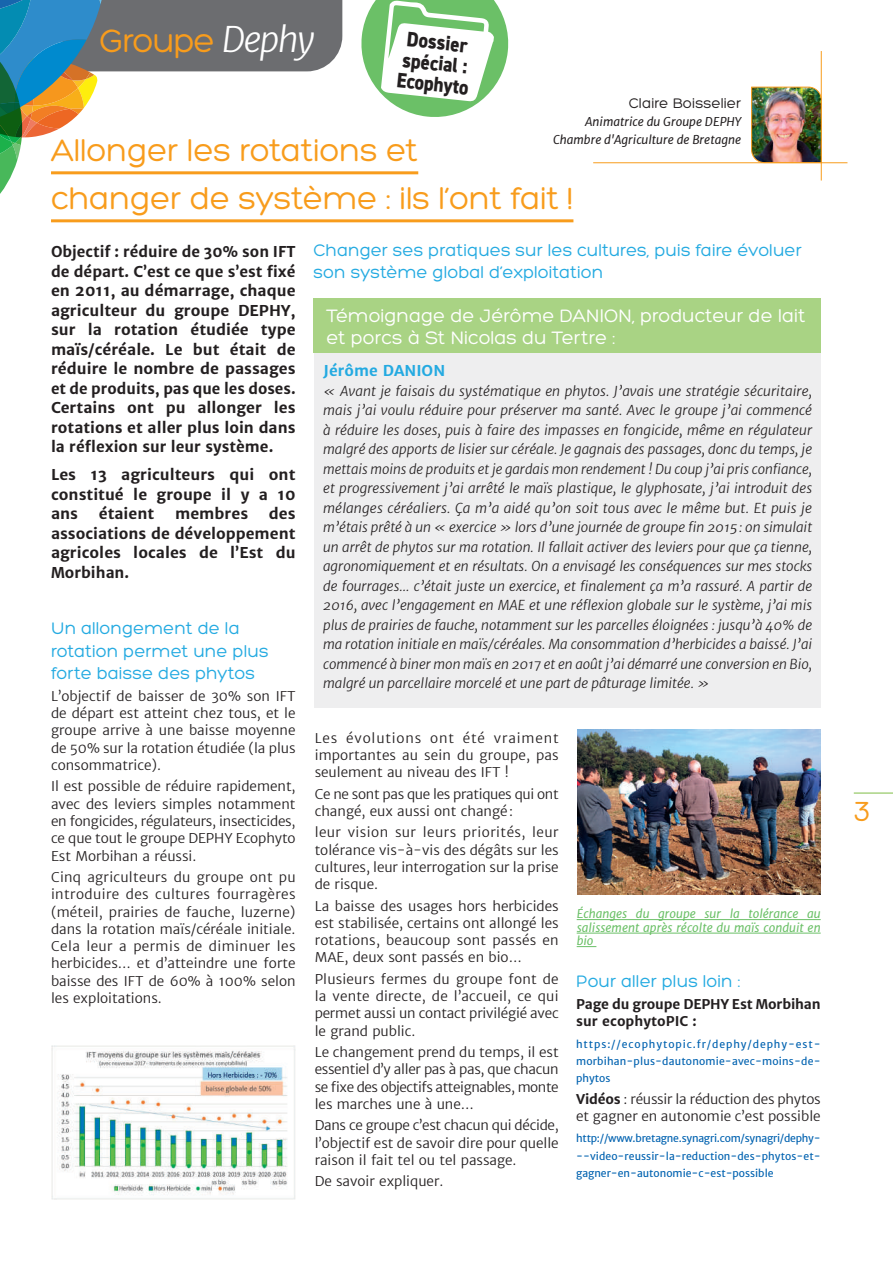
<style>
.page{position:relative;width:893px;height:1263px;background:#fff}
.page>*{position:absolute;margin:0;border:0;box-sizing:border-box;transform-origin:0 0}
.t1{font:34.8px "Hero";letter-spacing:-.04em;color:#f89c1c}
.t2{font:33px/48px "Hero";letter-spacing:-.01em;color:#f89c1c}
.t3{font:30px "Hero";color:#f89c1c}
.t4{font:800 21px/21px "DIN2014";color:#231f20;scale:.9 1}
.t5{font:19.5px/22.5px "Hero";color:#fff}
.t6{font:18px/22.5px "Hero";color:#24aae1}
.t7{font:700 15px/19.5px "Merriweather Sans";color:#231f20;text-align:justify}
.t8{font:15px "Hero";color:#231f20}
.t9{font:700 15px "Merriweather Sans";color:#24aae1}
.t10{font:300 13.5px/17.2px "Merriweather Sans";color:#231f20;text-align:justify}
.t11{font:italic 300 13.5px/19.5px "Merriweather Sans";color:#231f20;text-align:justify}
.t12{font:300 13.5px/17.2px "Merriweather Sans";letter-spacing:-.02em;color:#231f20}
.t13{font:700 13.5px/17.2px "Merriweather Sans";letter-spacing:-.015em;color:#231f20}
.t14{font:italic 12px/13.5px "Merriweather Sans";color:#6bc067;text-align:justify}
.t15{font:italic 12px/18px "Merriweather Sans";color:#231f20;text-align:right}
.t16{font:10.5px/17.2px "Merriweather Sans";letter-spacing:.005em;color:#0162b0;text-align:justify}
.s1{font-family:"Merriweather Sans";font-weight:300;font-style:italic;color:#fff}
.s2{font-weight:700}
</style>
<div class="page">
<hr style="left:854px;top:792px;width:39px;height:2px;background:#a9d384">
<hr style="left:51px;top:171px;width:367px;height:3px;background:#f89c1c">
<hr style="left:51px;top:219px;width:522px;height:3px;background:#f89c1c">
<hr style="left:821px;top:51px;width:1px;height:130px;background:#f89c1c">
<hr style="left:593px;top:162px;width:254px;height:1px;background:#f89c1c">
<img style="left:751px;top:86px;width:71px;height:77px">
<div style="left:314px;top:299px;width:507px;height:54px;background:#a9d384"></div>
<div style="left:315px;top:353px;width:506px;height:355px;background:#eeeeef"></div>
<hr style="left:577px;top:919px;width:244px;height:1px;background:#6bc067">
<hr style="left:577px;top:933px;width:244px;height:1px;background:#6bc067">
<svg style="left:577px;top:946px;width:19px;height:1px"></svg>
<img style="left:577px;top:729px;width:244px;height:165px">
<img style="left:51px;top:1045px;width:245px;height:154px">
<svg style="left:361px;top:0;width:148px;height:117px"></svg>
<svg style="left:0;top:0;width:342px;height:194px"></svg>
<h1 class="t1" style="left:100px;top:23px;width:217px">Groupe <span class="s1">Dephy</span></h1>
<h3 class="t4" style="left:402px;top:28px;width:82px;rotate:6deg">Dossier spécial :<br>Ecophyto</h3>
<p class="t8" style="left:629px;top:95px;width:114px">Claire Boisselier</p>
<p class="t15" style="left:553px;top:112px;width:190px">Animatrice du Groupe DEPHY<br>Chambre d'Agriculture de Bretagne</p>
<h2 class="t2" style="left:51px;top:126px;width:524px">Allonger les rotations et<br>changer de système : ils l’ont fait !</h2>
<p class="t7" style="left:51px;top:242px;width:246px">Objectif : réduire de 30% son IFT de départ. C’est ce que s’est fixé en 2011, au démarrage, chaque agriculteur du groupe DEPHY, sur la rotation étudiée type maïs/céréale. Le but était de réduire le nombre de passages et de produits, pas que les doses.<br>Certains ont pu allonger les rotations et aller plus loin dans la réflexion sur leur système.</p>
<p class="t7" style="left:51px;top:465px;width:246px">Les 13 agriculteurs qui ont constitué le groupe il y a 10 ans</p>
<p class="t7" style="left:99px;top:504px;width:57px">étaient</p>
<p class="t7" style="left:175px;top:504px;width:75px">membres</p>
<p class="t7" style="left:51px;top:504px;width:246px;text-indent:218px">des associations de développement agricoles locales de l’Est du Morbihan.</p>
<h3 class="t6" style="left:51px;top:617px;width:219px">Un allongement de la rotation permet une plus forte baisse des phytos</h3>
<p class="t10" style="left:51px;top:687px;width:246px">L’objectif de baisser de 30% son IFT de départ est atteint chez tous, et le groupe arrive à une baisse moyenne de 50% sur la rotation étudiée (la plus consommatrice).</p>
<p class="t10" style="left:51px;top:778px;width:246px">Il est possible de réduire rapidement, avec des leviers simples notamment en fongicides, régulateurs, insecticides, ce que tout le groupe DEPHY Ecophyto Est Morbihan a réussi.</p>
<p class="t10" style="left:51px;top:868px;width:246px">Cinq agriculteurs du groupe ont pu introduire des cultures fourragères (méteil, prairies de fauche, luzerne) dans la rotation maïs/céréale initiale.<br>Cela leur a permis de diminuer les herbicides… et d’atteindre une forte baisse des IFT de 60% à 100% selon les exploitations.</p>
<h3 class="t6" style="left:314px;top:239px;width:490px">Changer ses pratiques sur les cultures, puis faire évoluer son système global d’exploitation</h3>
<h3 class="t5" style="left:326px;top:304px;width:481px">Témoignage de Jérôme DANION, producteur de lait et porcs à St Nicolas du Tertre :</h3>
<p class="t9" style="left:323px;top:361px;width:124px">Jérôme DANION</p>
<p class="t11" style="left:323px;top:381px;width:491px">« Avant je faisais du systématique en phytos. J’avais une stratégie sécuritaire, mais j’ai voulu réduire pour préserver ma santé. Avec le groupe j’ai commencé à réduire les doses, puis à faire des impasses en fongicide, même en régulateur malgré des apports de lisier sur céréale. Je gagnais des passages, donc du temps, je mettais moins de produits et je gardais mon rendement ! Du coup j’ai pris confiance, et progressivement j’ai arrêté le maïs plastique, le glyphosate, j’ai introduit des mélanges céréaliers. Ça m’a aidé qu’on soit tous avec le même but. Et puis je m’étais prêté à un « exercice » lors d’une journée de groupe fin 2015: on simulait un arrêt de phytos sur ma rotation. Il fallait activer des leviers pour que ça tienne, agronomiquement et en résultats. On a envisagé les conséquences sur mes stocks de fourrages… c’était juste un exercice, et finalement ça m’a rassuré. A partir de 2016, avec l’engagement en MAE et une réflexion globale sur le système, j’ai mis plus de prairies de fauche, notamment sur les parcelles éloignées : jusqu’à 40% de ma rotation initiale en maïs/céréales. Ma consommation d’herbicides a baissé. J’ai commencé à biner mon maïs en 2017 et en août j’ai démarré une conversion en Bio, malgré un parcellaire morcelé et une part de pâturage limitée. »</p>
<p class="t10" style="left:315px;top:729px;width:245px">Les évolutions ont été vraiment importantes au sein du groupe, pas seulement au niveau des IFT !</p>
<p class="t12" style="left:315px;top:785px;width:246px">Ce ne sont pas que les pratiques qui ont changé, eux aussi ont changé:</p>
<p class="t10" style="left:315px;top:824px;width:246px">leur vision sur leurs priorités, leur tolérance vis-à-vis des dégâts sur les cultures, leur interrogation sur la prise de risque.</p>
<p class="t10" style="left:315px;top:897px;width:245px">La baisse des usages hors herbicides est stabilisée, certains ont allongé les rotations, beaucoup sont passés en MAE, deux sont passés en bio…</p>
<p class="t10" style="left:315px;top:970px;width:246px">Plusieurs fermes du groupe font de la vente directe, de l’accueil, ce qui permet aussi un contact privilégié avec le grand public.</p>
<p class="t10" style="left:315px;top:1043px;width:246px">Le changement prend du temps, il est essentiel d’y aller pas à pas, que chacun se fixe des objectifs atteignables, monte les marches une à une…</p>
<p class="t10" style="left:315px;top:1117px;width:246px">Dans ce groupe c’est chacun qui décide, l’objectif est de savoir dire pour quelle raison il fait tel ou tel passage.</p>
<p class="t10" style="left:315px;top:1173px;width:130px">De savoir expliquer.</p>
<p class="t14" style="left:577px;top:907px;width:245px">Échanges du groupe sur la tolérance au salissement après récolte du maïs conduit en bio</p>
<h3 class="t6" style="left:576px;top:970px;width:166px">Pour aller plus loin :</h3>
<p class="t13" style="left:576px;top:995px;width:246px">Page du groupe DEPHY Est Morbihan sur ecophytoPIC :</p>
<p class="t16" style="left:576px;top:1035px;width:246px">https://ecophytopic.fr/dephy/dephy-est&shy;morbihan-plus-dautonomie-avec-moins-de&shy;phytos</p>
<p class="t10" style="left:576px;top:1090px;width:246px"><span class="s2">Vidéos</span> : réussir la réduction des phytos et gagner en autonomie c’est possible</p>
<p class="t16" style="left:576px;top:1130px;width:246px">http://www.bretagne.synagri.com/synagri/dephy---video-reussir-la-reduction-des-phytos-et&shy;gagner-en-autonomie-c-est-possible</p>
<h3 class="t3" style="left:854px;top:795px;width:19px">3</h3>
</div>
